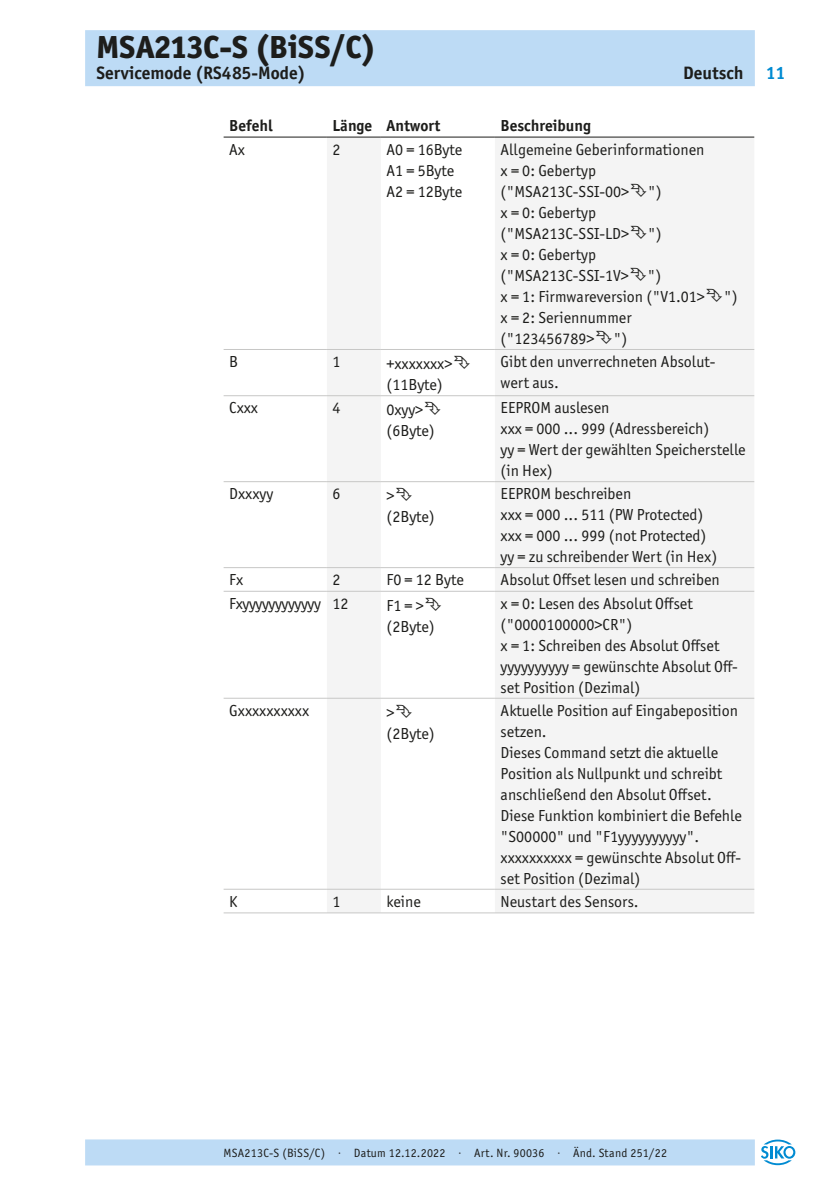
<style>
.page{position:relative;width:840px;height:1191px;background:#fff}
.page>*{position:absolute;margin:0;border:0;box-sizing:border-box;transform-origin:0 0}
.t1{font:800 32px "Officina Sans ITC Pro";color:#1d1d1b}
.t2{font:700 18px "Officina Sans ITC Pro";color:#1d1d1b}
.t3{font:700 18px "Officina Sans ITC Pro";color:#008bd2}
._05__Book{font:16px/21px "Officina Sans ITC Pro";color:#1d1d1b}
._05__Bold{font:700 16px "Officina Sans ITC Pro";color:#1d1d1b}
._05__Book-2{font:16px "Officina Sans ITC Pro";letter-spacing:-.02em;color:#1d1d1b}
.t4{font:12px "Officina Sans ITC Pro";letter-spacing:.02em;color:#1d1d1b}
</style>
<div class="page">
<div style="left:85px;top:30px;width:669px;height:56px;background:#bddbf5"></div>
<div style="left:85px;top:1139px;width:669px;height:26px;background:#bddbf5"></div>
<svg style="left:761px;top:1139px;width:33px;height:26px"></svg>
<svg style="left:327px;top:138px;width:426px;height:774px;fill:#f4f4f4"></svg>
<hr style="left:223px;top:349px;width:104px;height:1px;background:#c7c7c6">
<hr style="left:327px;top:349px;width:53px;height:1px;background:#c7c7c6">
<hr style="left:380px;top:349px;width:114px;height:1px;background:#c7c7c6">
<hr style="left:494px;top:349px;width:259px;height:1px;background:#c7c7c6">
<hr style="left:223px;top:137px;width:104px;height:1px;background:#1d1d1b">
<hr style="left:327px;top:137px;width:53px;height:1px;background:#1d1d1b">
<hr style="left:380px;top:137px;width:114px;height:1px;background:#1d1d1b">
<hr style="left:494px;top:137px;width:259px;height:1px;background:#1d1d1b">
<hr style="left:223px;top:395px;width:104px;height:1px;background:#c7c7c6">
<hr style="left:327px;top:395px;width:53px;height:1px;background:#c7c7c6">
<hr style="left:380px;top:395px;width:114px;height:1px;background:#c7c7c6">
<hr style="left:494px;top:395px;width:259px;height:1px;background:#c7c7c6">
<hr style="left:223px;top:481px;width:104px;height:1px;background:#c7c7c6">
<hr style="left:327px;top:481px;width:53px;height:1px;background:#c7c7c6">
<hr style="left:380px;top:481px;width:114px;height:1px;background:#c7c7c6">
<hr style="left:494px;top:481px;width:259px;height:1px;background:#c7c7c6">
<hr style="left:223px;top:567px;width:104px;height:1px;background:#c7c7c6">
<hr style="left:327px;top:567px;width:53px;height:1px;background:#c7c7c6">
<hr style="left:380px;top:567px;width:114px;height:1px;background:#c7c7c6">
<hr style="left:494px;top:567px;width:259px;height:1px;background:#c7c7c6">
<hr style="left:223px;top:591px;width:104px;height:1px;background:#c7c7c6">
<hr style="left:327px;top:591px;width:53px;height:1px;background:#c7c7c6">
<hr style="left:380px;top:591px;width:114px;height:1px;background:#c7c7c6">
<hr style="left:494px;top:591px;width:259px;height:1px;background:#c7c7c6">
<hr style="left:223px;top:698px;width:104px;height:1px;background:#c7c7c6">
<hr style="left:327px;top:698px;width:53px;height:1px;background:#c7c7c6">
<hr style="left:380px;top:698px;width:114px;height:1px;background:#c7c7c6">
<hr style="left:494px;top:698px;width:259px;height:1px;background:#c7c7c6">
<hr style="left:223px;top:889px;width:104px;height:1px;background:#c7c7c6">
<hr style="left:327px;top:889px;width:53px;height:1px;background:#c7c7c6">
<hr style="left:380px;top:889px;width:114px;height:1px;background:#c7c7c6">
<hr style="left:494px;top:889px;width:259px;height:1px;background:#c7c7c6">
<hr style="left:223px;top:912px;width:104px;height:1px;background:#c7c7c6">
<hr style="left:327px;top:912px;width:53px;height:1px;background:#c7c7c6">
<hr style="left:380px;top:912px;width:114px;height:1px;background:#c7c7c6">
<hr style="left:494px;top:912px;width:259px;height:1px;background:#c7c7c6">
<svg style="left:630px;top:183px;width:16px;height:14px"></svg>
<svg style="left:630px;top:225px;width:16px;height:14px"></svg>
<svg style="left:630px;top:267px;width:15px;height:14px"></svg>
<svg style="left:706px;top:288px;width:16px;height:14px"></svg>
<svg style="left:595px;top:330px;width:16px;height:14px"></svg>
<svg style="left:453px;top:356px;width:16px;height:13px"></svg>
<svg style="left:424px;top:402px;width:16px;height:13px"></svg>
<svg style="left:396px;top:488px;width:15px;height:13px"></svg>
<svg style="left:425px;top:597px;width:16px;height:14px"></svg>
<svg style="left:396px;top:704px;width:15px;height:14px"></svg>
<h1 class="t1" style="left:96px;top:26px;width:281px">MSA213C-S (BiSS/C)</h1>
<p class="t2" style="left:96px;top:62px;width:211px">Servicemode (RS485-Mode)</p>
<p class="t2" style="left:682px;top:62px;width:62px">Deutsch</p>
<p class="_05__Bold" style="left:229px;top:115px;width:45px">Befehl</p>
<p class="_05__Bold" style="left:332px;top:115px;width:41px">Länge</p>
<p class="_05__Bold" style="left:386px;top:115px;width:55px">Antwort</p>
<p class="_05__Bold" style="left:500px;top:115px;width:92px">Beschreibung</p>
<p class="_05__Book" style="left:229px;top:139px;width:17px">Ax</p>
<p class="_05__Book" style="left:332px;top:139px;width:9px">2</p>
<p class="_05__Book" style="left:386px;top:139px;width:77px">A0 = 16Byte</p>
<p class="_05__Book" style="left:386px;top:160px;width:69px">A1 = 5Byte</p>
<p class="_05__Book" style="left:386px;top:181px;width:77px">A2 = 12Byte</p>
<p class="_05__Book" style="left:500px;top:139px;width:205px">Allgemeine Geberinformationen</p>
<p class="_05__Book" style="left:500px;top:160px;width:97px">x = 0: Gebertyp</p>
<p class="_05__Book" style="left:500px;top:181px;width:163px">("MSA213C-SSI-00&gt; ")</p>
<p class="_05__Book" style="left:500px;top:202px;width:97px">x = 0: Gebertyp</p>
<p class="_05__Book" style="left:500px;top:223px;width:163px">("MSA213C-SSI-LD&gt; ")</p>
<p class="_05__Book" style="left:500px;top:244px;width:97px">x = 0: Gebertyp</p>
<p class="_05__Book" style="left:500px;top:265px;width:162px">("MSA213C-SSI-1V&gt; ")</p>
<p class="_05__Book" style="left:500px;top:286px;width:238px">x = 1: Firmwareversion ("V1.01&gt; ")</p>
<p class="_05__Book" style="left:500px;top:307px;width:132px">x = 2: Seriennummer ("123456789&gt; ")</p>
<p class="_05__Book" style="left:229px;top:351px;width:10px">B</p>
<p class="_05__Book" style="left:332px;top:351px;width:9px">1</p>
<p class="_05__Book" style="left:386px;top:353px;width:67px">+xxxxxxx&gt;</p>
<p class="_05__Book" style="left:386px;top:374px;width:58px">(11Byte)</p>
<p class="_05__Book" style="left:500px;top:351px;width:216px">Gibt den unverrechneten Absolut&shy;wert aus.</p>
<p class="_05__Book" style="left:229px;top:397px;width:30px">Cxxx</p>
<p class="_05__Book" style="left:332px;top:397px;width:9px">4</p>
<p class="_05__Book" style="left:386px;top:399px;width:38px">0xyy&gt;</p>
<p class="_05__Book" style="left:386px;top:420px;width:50px">(6Byte)</p>
<p class="_05__Book" style="left:500px;top:397px;width:110px">EEPROM auslesen</p>
<p class="_05__Book" style="left:500px;top:418px;width:210px">xxx = 000 ... 999 (Adressbereich)</p>
<p class="_05__Book" style="left:500px;top:439px;width:246px">yy = Wert der gewählten Speicherstelle (in Hex)</p>
<p class="_05__Book" style="left:229px;top:483px;width:45px">Dxxxyy</p>
<p class="_05__Book" style="left:332px;top:483px;width:9px">6</p>
<p class="_05__Book" style="left:386px;top:485px;width:9px">&gt;</p>
<p class="_05__Book" style="left:386px;top:506px;width:50px">(2Byte)</p>
<p class="_05__Book" style="left:500px;top:483px;width:132px">EEPROM beschreiben</p>
<p class="_05__Book" style="left:500px;top:504px;width:204px">xxx = 000 ... 511 (PW Protected)</p>
<p class="_05__Book" style="left:500px;top:525px;width:207px">xxx = 000 ... 999 (not Protected)</p>
<p class="_05__Book" style="left:500px;top:546px;width:218px">yy = zu schreibender Wert (in Hex)</p>
<p class="_05__Book" style="left:229px;top:569px;width:15px">Fx</p>
<p class="_05__Book" style="left:332px;top:569px;width:9px">2</p>
<p class="_05__Book" style="left:386px;top:569px;width:79px">F0 = 12 Byte</p>
<p class="_05__Book" style="left:500px;top:569px;width:220px">Absolut Offset lesen und schreiben</p>
<p class="_05__Book-2" style="left:229px;top:594px;width:93px">Fxyyyyyyyyyyyy</p>
<p class="_05__Book" style="left:332px;top:592px;width:17px">12</p>
<p class="_05__Book" style="left:386px;top:595px;width:39px">F1 = &gt;</p>
<p class="_05__Book" style="left:386px;top:616px;width:50px">(2Byte)</p>
<p class="_05__Book" style="left:500px;top:592px;width:194px">x = 0: Lesen des Absolut Offset ("0000100000&gt;CR")</p>
<p class="_05__Book" style="left:500px;top:634px;width:220px">x = 1: Schreiben des Absolut Offset</p>
<p class="_05__Book" style="left:500px;top:655px;width:239px">yyyyyyyyyy = gewünschte Absolut Off&shy;set Position (Dezimal)</p>
<p class="_05__Book" style="left:229px;top:699px;width:81px">Gxxxxxxxxxx</p>
<p class="_05__Book" style="left:386px;top:702px;width:9px">&gt;</p>
<p class="_05__Book" style="left:386px;top:723px;width:50px">(2Byte)</p>
<p class="_05__Book" style="left:500px;top:699px;width:239px">Aktuelle Position auf Eingabeposition setzen.</p>
<p class="_05__Book" style="left:500px;top:741px;width:243px">Dieses Command setzt die aktuelle Position als Nullpunkt und schreibt anschließend den Absolut Offset.<br>Diese Funktion kombiniert die Befehle "S00000" und "F1yyyyyyyyyy".</p>
<p class="_05__Book" style="left:500px;top:846px;width:242px">xxxxxxxxxx = gewünschte Absolut Off&shy;set Position (Dezimal)</p>
<p class="_05__Book" style="left:229px;top:890px;width:10px">K</p>
<p class="_05__Book" style="left:332px;top:890px;width:9px">1</p>
<p class="_05__Book" style="left:386px;top:890px;width:36px">keine</p>
<p class="_05__Book" style="left:500px;top:890px;width:139px">Neustart des Sensors.</p>
<p class="t3" style="left:765px;top:62px;width:21px">11</p>
<p class="t4" style="left:223px;top:1145px;width:444px">MSA213C-S (BiSS/C) · Datum 12.12.2022 · Art. Nr. 90036 · Änd. Stand 251/22</p>
</div>
